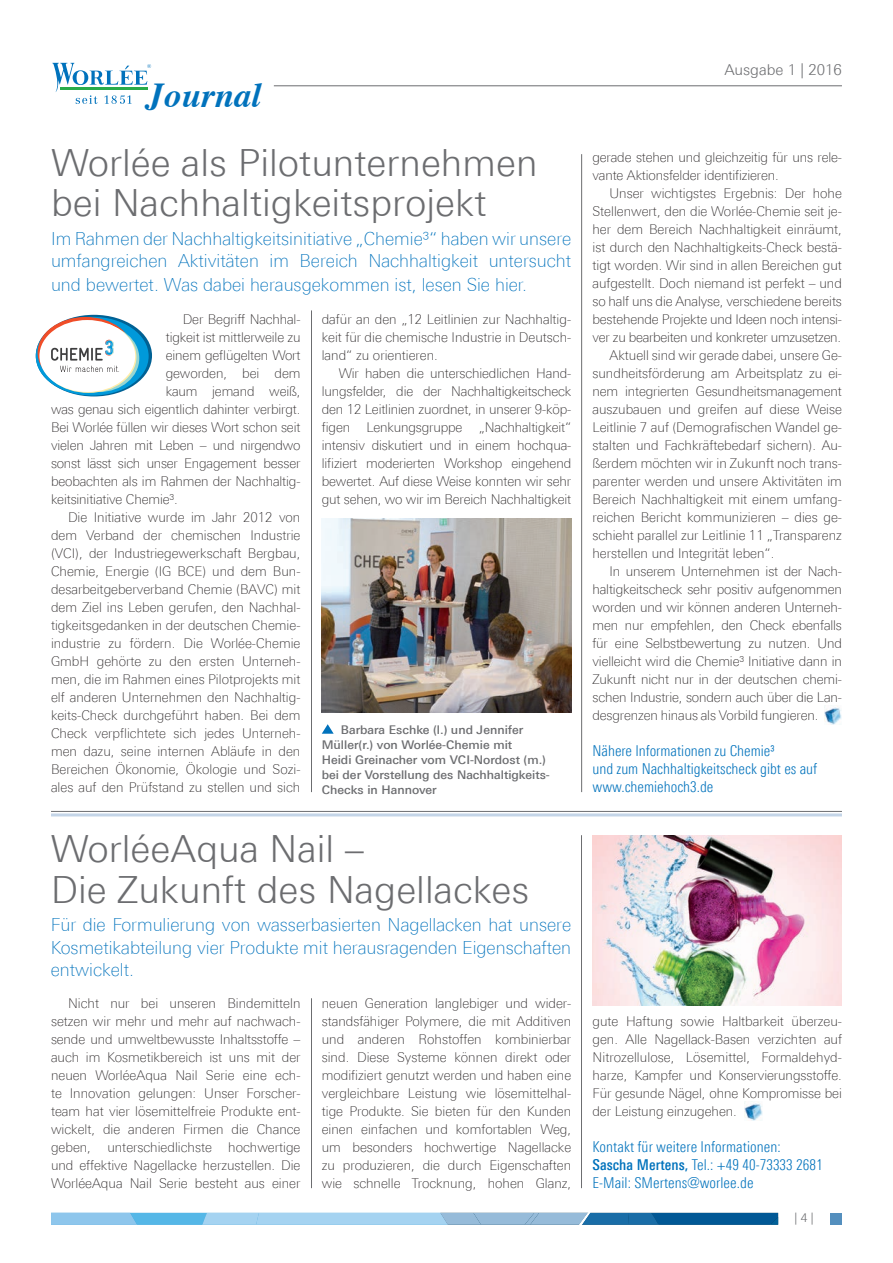
<style>
.page{position:relative;width:893px;height:1263px;background:#fff}
.page>*{position:absolute;margin:0;border:0;box-sizing:border-box;transform-origin:0 0}
.t1{font:300 37.5px/40.5px "Linotype Univers 330";color:#6c6d70}
.t2{font:italic 700 34.95px "Times";color:#0072bc}
.t3{font:100 18px/23.2px "Linotype Univers 230";color:#0072bc;text-align:justify}
.t4{font:300 15px/18px "Linotype Univers 320 Cn";color:#0072bc}
.t5{font:300 15px "Linotype Univers 330";color:#6c6d70}
.t6{font:100 13.5px/18px "Linotype Univers 230";color:#231f20;text-align:justify}
.t7{font:100 13.5px "Linotype Univers 230";letter-spacing:-.02em;color:#231f20}
.t8{font:500 12px/15px "Linotype Univers 530";color:#6c6d70}
.t9{font:300 12px "Linotype Univers 330";color:#6c6d70}
.s1{font-family:"Linotype Univers 520 Cn";font-weight:500}
</style>
<div class="page">
<svg style="left:52px;top:63px;width:99px;height:41px"></svg>
<hr style="left:274px;top:85px;width:568px;height:1px;background:#6c6d70">
<img style="left:824px;top:705px;width:18px;height:20px">
<img style="left:322px;top:519px;width:249px;height:193px">
<hr style="left:581px;top:154px;width:1px;height:638px;background:#6c6d70">
<hr style="left:311px;top:310px;width:1px;height:482px;background:#6c6d70">
<hr style="left:311px;top:998px;width:1px;height:190px;background:#6c6d70">
<hr style="left:581px;top:835px;width:1px;height:353px;background:#6c6d70">
<img style="left:592px;top:835px;width:250px;height:170px">
<hr style="left:51px;top:811px;width:791px;height:1px;background:#6c6d70">
<hr style="left:51px;top:813px;width:791px;height:3px;background:#c4d5e8">
<svg style="left:322px;top:724px;width:12px;height:10px"></svg>
<svg style="left:36px;top:315px;width:116px;height:81px"></svg>
<svg style="left:36px;top:317px;width:113px;height:79px"></svg>
<svg style="left:38px;top:317px;width:95px;height:71px"></svg>
<svg style="left:59px;top:325px;width:80px;height:67px"></svg>
<div style="left:39px;top:320px;width:96px;height:72px;background:#fff;border-radius:50%"></div>
<svg style="left:51px;top:340px;width:68px;height:32px"></svg>
<img style="left:744px;top:1101px;width:18px;height:20px">
<svg style="left:51px;top:1213px;width:727px;height:12px;background:#6eabd3"></svg>
<div style="left:830px;top:1213px;width:12px;height:12px;background:#548fbe"></div>
<h2 class="t2" style="left:146px;top:63px;width:116px">Journal</h2>
<h1 class="t1" style="left:51px;top:142px;width:488px">Worlée als Pilotunternehmen bei Nachhaltigkeitsprojekt</h1>
<h3 class="t3" style="left:51px;top:227px;width:522px">Im Rahmen der Nachhaltigkeitsinitiative „Chemie³“ haben wir unsere umfangreichen Aktivitäten im Bereich Nachhaltigkeit untersucht und bewertet. Was dabei herausgekommen ist, lesen Sie hier.</h3>
<p class="t6" style="left:183px;top:310px;width:119px">Der Begriff Nachhal-</p>
<p class="t6" style="left:166px;top:328px;width:136px">tigkeit ist mittlerweile zu</p>
<p class="t6" style="left:166px;top:346px;width:136px">einem geflügelten Wort</p>
<p class="t6" style="left:166px;top:364px;width:136px">geworden, bei dem</p>
<p class="t6" style="left:166px;top:382px;width:136px">kaum jemand weiß,</p>
<p class="t6" style="left:51px;top:400px;width:251px">was genau sich eigentlich dahinter verbirgt.</p>
<p class="t6" style="left:51px;top:418px;width:251px">Bei Worlée füllen wir dieses Wort schon seit</p>
<p class="t7" style="left:51px;top:437px;width:251px">vielen Jahren mit Leben – und nirgendwo</p>
<p class="t7" style="left:51px;top:455px;width:251px">sonst lässt sich unser Engagement besser</p>
<p class="t6" style="left:51px;top:472px;width:251px">beobachten als im Rahmen der Nachhaltig-</p>
<p class="t6" style="left:51px;top:490px;width:128px">keitsinitiative Chemie³.</p>
<p class="t6" style="left:68px;top:508px;width:234px">Die Initiative wurde im Jahr 2012 von</p>
<p class="t6" style="left:51px;top:526px;width:251px">dem Verband der chemischen Industrie</p>
<p class="t6" style="left:51px;top:544px;width:251px">(VCI), der Industriegewerkschaft Bergbau,</p>
<p class="t6" style="left:51px;top:562px;width:251px">Chemie, Energie (IG BCE) und dem Bun-</p>
<p class="t6" style="left:51px;top:580px;width:251px">desarbeitgeberverband Chemie (BAVC) mit</p>
<p class="t6" style="left:51px;top:598px;width:251px">dem Ziel ins Leben gerufen, den Nachhal-</p>
<p class="t6" style="left:51px;top:616px;width:251px">tigkeitsgedanken in der deutschen Chemie-</p>
<p class="t6" style="left:51px;top:634px;width:251px">industrie zu fördern. Die Worlée-Chemie</p>
<p class="t6" style="left:51px;top:652px;width:251px">GmbH gehörte zu den ersten Unterneh-</p>
<p class="t6" style="left:51px;top:670px;width:251px">men, die im Rahmen eines Pilotprojekts mit</p>
<p class="t6" style="left:51px;top:688px;width:251px">elf anderen Unternehmen den Nachhaltig-</p>
<p class="t6" style="left:51px;top:706px;width:251px">keits-Check durchgeführt haben. Bei dem</p>
<p class="t6" style="left:51px;top:724px;width:251px">Check verpflichtete sich jedes Unterneh-</p>
<p class="t6" style="left:51px;top:742px;width:251px">men dazu, seine internen Abläufe in den</p>
<p class="t6" style="left:51px;top:760px;width:251px">Bereichen Ökonomie, Ökologie und Sozi-</p>
<p class="t6" style="left:51px;top:778px;width:251px">ales auf den Prüfstand zu stellen und sich</p>
<p class="t6" style="left:322px;top:310px;width:251px">dafür an den „12 Leitlinien zur Nachhaltig&shy;keit für die chemische Industrie in Deutsch&shy;land“ zu orientieren.</p>
<p class="t6" style="left:322px;top:364px;width:251px;text-indent:17px">Wir haben die unterschiedlichen Hand&shy;lungsfelder, die der Nachhaltigkeitscheck den 12 Leitlinien zuordnet, in unserer 9-köp&shy;figen Lenkungsgruppe „Nachhaltigkeit“ intensiv diskutiert und in einem hochqua&shy;lifiziert moderierten Workshop eingehend bewertet. Auf diese Weise konnten wir sehr gut sehen, wo wir im Bereich Nachhaltigkeit</p>
<p class="t8" style="left:322px;top:722px;width:229px;text-indent:19px">Barbara Eschke (l.) und Jennifer Müller(r.) von Worlée-Chemie mit<br>Heidi Greinacher vom VCI-Nordost (m.) bei der Vorstellung des Nachhaltigkeits-Checks in Hannover</p>
<h1 class="t1" style="left:51px;top:828px;width:480px">WorléeAqua Nail –<br>Die Zukunft des Nagellackes</h1>
<h3 class="t3" style="left:51px;top:914px;width:522px;line-height:22.5px">Für die Formulierung von wasserbasierten Nagellacken hat unsere Kosmetikabteilung vier Produkte mit herausragenden Eigenschaften entwickelt.</h3>
<p class="t6" style="left:51px;top:994px;width:251px;text-indent:17px">Nicht nur bei unseren Bindemitteln setzen wir mehr und mehr auf nachwach&shy;sende und umweltbewusste Inhaltsstoffe – auch im Kosmetikbereich ist uns mit der neuen WorléeAqua Nail Serie eine ech&shy;te Innovation gelungen: Unser Forscher&shy;team hat vier lösemittelfreie Produkte ent&shy;wickelt, die anderen Firmen die Chance geben, unterschiedlichste hochwertige und effektive Nagellacke herzustellen. Die WorléeAqua Nail Serie besteht aus einer</p>
<p class="t6" style="left:322px;top:994px;width:251px">neuen Generation langlebiger und wider&shy;standsfähiger Polymere, die mit Additiven und anderen Rohstoffen kombinierbar sind. Diese Systeme können direkt oder modifiziert genutzt werden und haben eine vergleichbare Leistung wie lösemittelhal&shy;tige Produkte. Sie bieten für den Kunden einen einfachen und komfortablen Weg, um besonders hochwertige Nagellacke zu produzieren, die durch Eigenschaften wie schnelle Trocknung, hohen Glanz,</p>
<p class="t5" style="left:724px;top:60px;width:119px">Ausgabe 1 | 2016</p>
<p class="t6" style="left:592px;top:148px;width:251px">gerade stehen und gleichzeitig für uns rele&shy;vante Aktionsfelder identifizieren.</p>
<p class="t6" style="left:609px;top:184px;width:234px">Unser wichtigstes Ergebnis: Der hohe</p>
<p class="t6" style="left:592px;top:202px;width:251px">Stellenwert, den die Worlée-Chemie seit je-</p>
<p class="t6" style="left:592px;top:220px;width:251px">her dem Bereich Nachhaltigkeit einräumt,</p>
<p class="t6" style="left:592px;top:238px;width:251px">ist durch den Nachhaltigkeits-Check bestä-</p>
<p class="t6" style="left:592px;top:256px;width:251px">tigt worden. Wir sind in allen Bereichen gut</p>
<p class="t6" style="left:592px;top:274px;width:251px">aufgestellt. Doch niemand ist perfekt – und</p>
<p class="t6" style="left:592px;top:292px;width:251px">so half uns die Analyse, verschiedene bereits</p>
<p class="t6" style="left:592px;top:310px;width:251px">bestehende Projekte und Ideen noch intensi-</p>
<p class="t7" style="left:592px;top:330px;width:250px">ver zu bearbeiten und konkreter umzusetzen.</p>
<p class="t6" style="left:609px;top:346px;width:234px">Aktuell sind wir gerade dabei, unsere Ge-</p>
<p class="t6" style="left:592px;top:364px;width:251px">sundheitsförderung am Arbeitsplatz zu ei-</p>
<p class="t6" style="left:592px;top:382px;width:251px">nem integrierten Gesundheitsmanagement</p>
<p class="t6" style="left:592px;top:400px;width:251px">auszubauen und greifen auf diese Weise</p>
<p class="t6" style="left:592px;top:418px;width:251px">Leitlinie 7 auf (Demografischen Wandel ge-</p>
<p class="t6" style="left:592px;top:436px;width:251px">stalten und Fachkräftebedarf sichern). Au-</p>
<p class="t6" style="left:592px;top:454px;width:251px">ßerdem möchten wir in Zukunft noch trans-</p>
<p class="t6" style="left:592px;top:472px;width:251px">parenter werden und unsere Aktivitäten im</p>
<p class="t6" style="left:592px;top:490px;width:251px">Bereich Nachhaltigkeit mit einem umfang-</p>
<p class="t6" style="left:592px;top:508px;width:251px">reichen Bericht kommunizieren – dies ge-</p>
<p class="t6" style="left:592px;top:526px;width:251px">schieht parallel zur Leitlinie 11 „Transparenz</p>
<p class="t6" style="left:592px;top:544px;width:183px">herstellen und Integrität leben“.</p>
<p class="t6" style="left:609px;top:562px;width:234px">In unserem Unternehmen ist der Nach-</p>
<p class="t6" style="left:592px;top:580px;width:251px">haltigkeitscheck sehr positiv aufgenommen</p>
<p class="t6" style="left:592px;top:598px;width:251px">worden und wir können anderen Unterneh-</p>
<p class="t6" style="left:592px;top:616px;width:251px">men nur empfehlen, den Check ebenfalls</p>
<p class="t6" style="left:592px;top:634px;width:251px">für eine Selbstbewertung zu nutzen. Und</p>
<p class="t6" style="left:592px;top:652px;width:251px">vielleicht wird die Chemie³ Initiative dann in</p>
<p class="t6" style="left:592px;top:670px;width:251px">Zukunft nicht nur in der deutschen chemi-</p>
<p class="t6" style="left:592px;top:688px;width:251px">schen Industrie, sondern auch über die Lan-</p>
<p class="t6" style="left:592px;top:706px;width:227px">desgrenzen hinaus als Vorbild fungieren.</p>
<p class="t4" style="left:592px;top:742px;width:226px">Nähere Informationen zu Chemie³<br>und zum Nachhaltigkeitscheck gibt es auf www.chemiehoch3.de</p>
<p class="t6" style="left:592px;top:1012px;width:251px">gute Haftung sowie Haltbarkeit überzeu&shy;gen. Alle Nagellack-Basen verzichten auf Nitrozellulose, Lösemittel, Formaldehyd&shy;harze, Kampfer und Konservierungsstoffe.<br>Für gesunde Nägel, ohne Kompromisse bei der Leistung einzugehen.</p>
<p class="t4" style="left:592px;top:1138px;width:232px">Kontakt für weitere Informationen:<br><span class="s1">Sascha Mertens,</span> Tel.: +49 40-73333 2681<br>E-Mail: SMertens@worlee.de</p>
<p class="t9" style="left:794px;top:1211px;width:21px">| 4 |</p>
</div>
